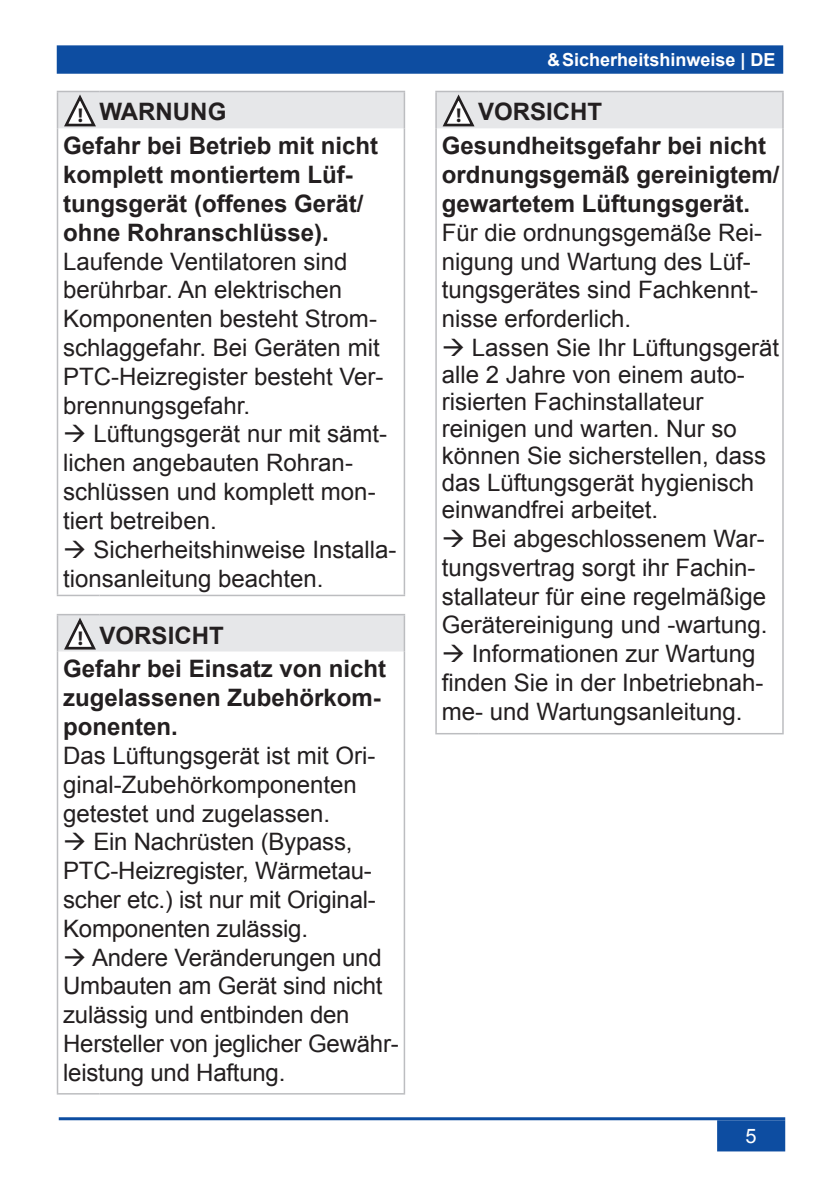
<style>
.page{position:relative;width:840px;height:1191px;background:#fff}
.page>*{position:absolute;margin:0;border:0;box-sizing:border-box;transform-origin:0 0}
.t1{font:24px/28.8px "Arial";color:#231f20}
.t2{font:700 24px/28.8px "Arial";color:#231f20}
.t3{font:20px "Arial";color:#fff}
.t4{font:700 18px "Arial";color:#fff}
.s1{font-family:"Myriad Pro";font-size:20px}
</style>
<div class="page">
<div style="left:58px;top:46px;width:723px;height:27px;background:#0d4da1"></div>
<div style="left:57px;top:45px;width:725px;height:29px;border:2px solid #0d4da1"></div>
<hr style="left:59px;top:1117px;width:725px;height:3px;background:#0d4da1">
<div style="left:717px;top:1121px;width:66px;height:29px;background:#0d4da1"></div>
<div style="left:716px;top:1120px;width:68px;height:31px;border:2px solid #0d4da1"></div>
<hr style="left:99px;top:91px;width:306px;height:1px;background:#bcbdc0">
<hr style="left:403px;top:92px;width:2px;height:36px;background:#bcbdc0">
<hr style="left:57px;top:128px;width:1px;height:466px;background:#bcbdc0">
<hr style="left:403px;top:128px;width:2px;height:466px;background:#bcbdc0">
<hr style="left:57px;top:594px;width:42px;height:2px;background:#bcbdc0">
<hr style="left:99px;top:594px;width:306px;height:2px;background:#bcbdc0">
<svg style="left:57px;top:91px;width:347px;height:37px;background:#e1e2e4"></svg>
<hr style="left:99px;top:614px;width:306px;height:1px;background:#bcbdc0">
<hr style="left:403px;top:615px;width:2px;height:36px;background:#bcbdc0">
<hr style="left:57px;top:651px;width:1px;height:442px;background:#bcbdc0">
<hr style="left:403px;top:651px;width:2px;height:442px;background:#bcbdc0">
<hr style="left:57px;top:1093px;width:42px;height:1px;background:#bcbdc0">
<hr style="left:99px;top:1093px;width:306px;height:1px;background:#bcbdc0">
<svg style="left:57px;top:614px;width:347px;height:37px;background:#e1e1e3"></svg>
<hr style="left:435px;top:91px;width:43px;height:1px;background:#bcbdc0">
<hr style="left:435px;top:92px;width:1px;height:36px;background:#bcbdc0">
<hr style="left:478px;top:91px;width:305px;height:1px;background:#bcbdc0">
<hr style="left:781px;top:92px;width:2px;height:36px;background:#bcbdc0">
<hr style="left:435px;top:128px;width:1px;height:605px;background:#bcbdc0">
<hr style="left:781px;top:128px;width:2px;height:605px;background:#bcbdc0">
<hr style="left:435px;top:733px;width:43px;height:1px;background:#bcbdc0">
<hr style="left:478px;top:733px;width:305px;height:1px;background:#bcbdc0">
<svg style="left:436px;top:92px;width:346px;height:36px;background:#e2e3e5"></svg>
<p class="t2" style="left:63px;top:96px;width:316px;line-height:34px;text-indent:14px"><span class="s1">!</span> WARNUNG<br>Gefahr bei Betrieb mit nicht</p>
<p class="t2" style="left:63px;top:161px;width:302px">komplett montiertem Lüf&shy;tungsgerät (offenes Gerät/ ohne Rohranschlüsse).</p>
<p class="t1" style="left:63px;top:247px;width:322px">Laufende Ventilatoren sind berührbar. An elektrischen<br>Komponenten besteht Strom&shy;schlaggefahr. Bei Geräten mit<br>PTC-Heizregister besteht Ver&shy;brennungsgefahr.</p>
<p class="t1" style="left:63px;top:420px;width:325px">→ Lüftungsgerät nur mit sämt&shy;lichen angebauten Rohran&shy;schlüssen und komplett mon&shy;tiert betreiben.</p>
<p class="t1" style="left:63px;top:535px;width:334px">→ Sicherheitshinweise Installa&shy;tionsanleitung beachten.</p>
<p class="t2" style="left:63px;top:619px;width:324px;line-height:34px;text-indent:14px"><span class="s1">!</span> VORSICHT<br>Gefahr bei Einsatz von nicht</p>
<p class="t2" style="left:63px;top:684px;width:319px">zugelassenen Zubehörkom&shy;ponenten.</p>
<p class="t1" style="left:63px;top:741px;width:314px">Das Lüftungsgerät ist mit Ori&shy;ginal-Zubehörkomponenten getestet und zugelassen.</p>
<p class="t1" style="left:63px;top:827px;width:314px">→ Ein Nachrüsten (Bypass,<br>PTC-Heizregister, Wärmetau&shy;scher etc.) ist nur mit Original-<br>Komponenten zulässig.</p>
<p class="t1" style="left:63px;top:943px;width:337px">→ Andere Veränderungen und<br>Umbauten am Gerät sind nicht zulässig und entbinden den<br>Hersteller von jeglicher Gewähr&shy;leistung und Haftung.</p>
<p class="t4" style="left:562px;top:48px;width:215px">Sicherheitshinweise | DE</p>
<p class="t2" style="left:441px;top:96px;width:326px;line-height:34px;text-indent:14px"><span class="s1">!</span> VORSICHT<br>Gesundheitsgefahr bei nicht</p>
<p class="t2" style="left:441px;top:161px;width:339px">ordnungsgemäß gereinigtem/ gewartetem Lüftungsgerät.</p>
<p class="t1" style="left:441px;top:218px;width:322px">Für die ordnungsgemäße Rei&shy;nigung und Wartung des Lüf&shy;tungsgerätes sind Fachkennt&shy;nisse erforderlich.</p>
<p class="t1" style="left:441px;top:334px;width:339px;line-height:27px">→ Lassen Sie Ihr Lüftungsgerät alle 2 Jahre von einem auto&shy;risierten Fachinstallateur reinigen und warten. Nur so können Sie sicherstellen, dass das Lüftungsgerät hygienisch einwandfrei arbeitet.</p>
<p class="t1" style="left:441px;top:524px;width:327px">→ Bei abgeschlossenem War&shy;tungsvertrag sorgt ihr Fachin&shy;stallateur für eine regelmäßige<br>Gerätereinigung und -wartung.</p>
<p class="t1" style="left:441px;top:639px;width:323px">→ Informationen zur Wartung finden Sie in der Inbetriebnah&shy;me- und Wartungsanleitung.</p>
<p class="t3" style="left:745px;top:1123px;width:13px">5</p>
</div>
